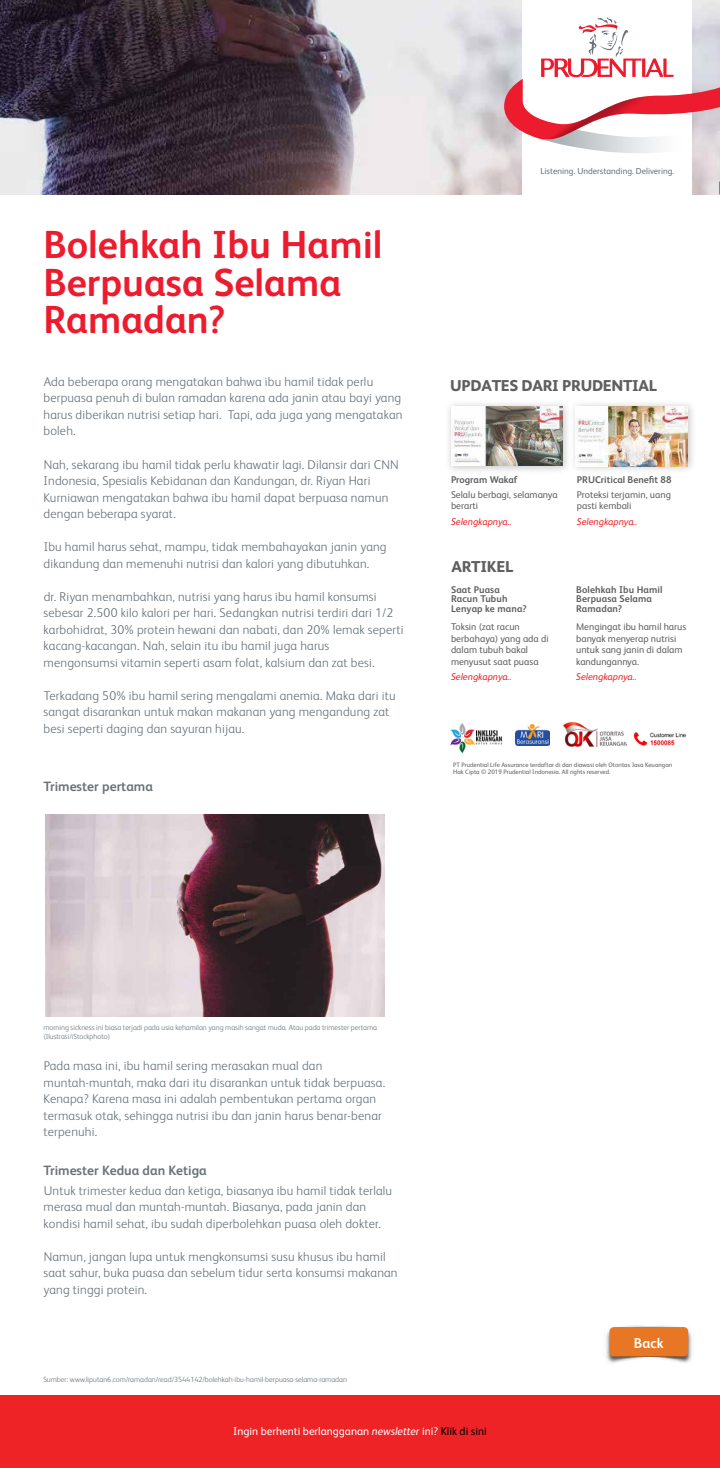
<style>
.page{position:relative;width:720px;height:1468px;background:#fff}
.page>*{position:absolute;margin:0;border:0;box-sizing:border-box;transform-origin:0 0}
.t1{font:700 39.15px/37.5px "FS Albert Pro";color:#ed1b2e}
.t2{font:800 15.75px "FS Albert Pro";letter-spacing:-.02em;color:#5e5f5f}
.t3{font:700 14.25px "FS Albert Pro";color:#fff}
.t4{font:700 13.5px "FS Albert Pro";color:#68737a}
.t5{font:300 12.75px/16.5px "FS Albert Pro";letter-spacing:.015em;color:#68737a}
.t6{font:11.25px "FS Albert Pro";color:#fff}
.t7{font:9.75px/11.7px "FS Albert Pro";color:#5e5f5f}
.t8{font:700 9.75px/9.8px "FS Albert Pro";letter-spacing:.01em;color:#5e5f5f}
.t9{font:italic 9.75px "FS Albert Pro";color:#ed2024}
.t10{font:8.7px "FS Albert Pro";color:#68737a}
.t11{font:300 7.5px/9.8px "FS Albert Pro";color:#68737a}
.t12{font:6.38px/7.1px "FS Albert Pro";color:#5e5f5f}
.s1{font-style:italic}
.s2{color:#000}
</style>
<div class="page">
<img style="left:0;top:0;width:522px;height:194px">
<img style="left:605px;top:1325px;width:87px;height:38px">
<div style="left:609px;top:1327px;width:79px;height:29px;background:#e77725"></div>
<svg style="left:504px;top:17px;width:216px;height:136px"></svg>
<svg style="left:719px;top:181px;width:1px;height:13px"></svg>
<img style="left:45px;top:814px;width:339px;height:202px">
<img style="left:563px;top:722px;width:64px;height:24px">
<img style="left:450px;top:723px;width:53px;height:31px">
<img style="left:515px;top:724px;width:34px;height:22px">
<img style="left:633px;top:732px;width:53px;height:14px">
<img style="left:451px;top:406px;width:112px;height:60px">
<img style="left:569px;top:403px;width:124px;height:67px">
<img style="left:576px;top:406px;width:112px;height:60px">
<div style="left:0;top:1394px;width:720px;height:73px;background:#ed2326"></div>
<h1 class="t1" style="left:43px;top:224px;width:341px">Bolehkah Ibu Hamil<br>Berpuasa Selama<br>Ramadan?</h1>
<p class="t5" style="left:44px;top:372px;width:360px">Ada beberapa orang mengatakan bahwa ibu hamil tidak perlu berpuasa penuh di bulan ramadan karena ada janin atau bayi yang harus diberikan nutrisi setiap hari. Tapi, ada juga yang mengatakan boleh.</p>
<p class="t5" style="left:44px;top:455px;width:357px">Nah, sekarang ibu hamil tidak perlu khawatir lagi. Dilansir dari CNN Indonesia, Spesialis Kebidanan dan Kandungan, dr. Riyan Hari Kurniawan mengatakan bahwa ibu hamil dapat berpuasa namun dengan beberapa syarat.</p>
<p class="t5" style="left:44px;top:537px;width:345px">Ibu hamil harus sehat, mampu, tidak membahayakan janin yang dikandung dan memenuhi nutrisi dan kalori yang dibutuhkan.</p>
<p class="t5" style="left:44px;top:587px;width:362px">dr. Riyan menambahkan, nutrisi yang harus ibu hamil konsumsi sebesar 2.500 kilo kalori per hari. Sedangkan nutrisi terdiri dari 1/2 karbohidrat, 30% protein hewani dan nabati, dan 20% lemak seperti kacang-kacangan. Nah, selain itu ibu hamil juga harus mengonsumsi vitamin seperti asam folat, kalsium dan zat besi.</p>
<p class="t5" style="left:44px;top:686px;width:354px">Terkadang 50% ibu hamil sering mengalami anemia. Maka dari itu sangat disarankan untuk makan makanan yang mengandung zat besi seperti daging dan sayuran hijau.</p>
<p class="t4" style="left:43px;top:777px;width:111px">Trimester pertama</p>
<p class="t10" style="left:541px;top:165px;width:135px">Listening. Understanding. Delivering.</p>
<p class="t2" style="left:450px;top:373px;width:208px">UPDATES DARI PRUDENTIAL</p>
<p class="t8" style="left:451px;top:474px;width:68px">Program Wakaf</p>
<p class="t8" style="left:577px;top:474px;width:96px">PRUCritical Benefit 88</p>
<p class="t7" style="left:451px;top:488px;width:108px">Selalu berbagi, selamanya berarti</p>
<p class="t9" style="left:451px;top:515px;width:62px">Selengkapnya..</p>
<p class="t2" style="left:452px;top:554px;width:63px">ARTIKEL</p>
<p class="t8" style="left:451px;top:584px;width:77px">Saat Puasa<br>Racun Tubuh<br>Lenyap ke mana?</p>
<p class="t7" style="left:451px;top:620px;width:99px">Toksin (zat racun berbahaya) yang ada di dalam tubuh bakal menyusut saat puasa</p>
<p class="t9" style="left:451px;top:670px;width:62px">Selengkapnya..</p>
<p class="t7" style="left:577px;top:488px;width:96px">Proteksi terjamin, uang pasti kembali</p>
<p class="t9" style="left:577px;top:515px;width:62px">Selengkapnya..</p>
<p class="t8" style="left:576px;top:584px;width:88px">Bolehkah Ibu Hamil<br>Berpuasa Selama<br>Ramadan?</p>
<p class="t7" style="left:576px;top:620px;width:112px">Mengingat ibu hamil harus banyak menyerap nutrisi untuk sang janin di dalam kandungannya.</p>
<p class="t9" style="left:576px;top:670px;width:62px">Selengkapnya..</p>
<p class="t12" style="left:453px;top:760px;width:221px">PT Prudential Life Assurance terdaftar di dan diawasi oleh Otoritas Jasa Keuangan<br>Hak Cipta © 2019 Prudential Indonesia. All rights reserved.</p>
<p class="t11" style="left:43px;top:1021px;width:335px">morning sickness ini biasa terjadi pada usia kehamilan yang masih sangat muda. Atau pada trimester pertama (Ilustrasi/iStockphoto)</p>
<p class="t5" style="left:44px;top:1056px;width:343px">Pada masa ini, ibu hamil sering merasakan mual dan muntah-muntah, maka dari itu disarankan untuk tidak berpuasa.<br>Kenapa? Karena masa ini adalah pembentukan pertama organ termasuk otak, sehingga nutrisi ibu dan janin harus benar-benar terpenuhi.</p>
<p class="t4" style="left:43px;top:1160px;width:165px">Trimester Kedua dan Ketiga</p>
<p class="t5" style="left:44px;top:1181px;width:350px">Untuk trimester kedua dan ketiga, biasanya ibu hamil tidak terlalu merasa mual dan muntah-muntah. Biasanya, pada janin dan kondisi hamil sehat, ibu sudah diperbolehkan puasa oleh dokter.</p>
<p class="t5" style="left:44px;top:1247px;width:356px">Namun, jangan lupa untuk mengkonsumsi susu khusus ibu hamil saat sahur, buka puasa dan sebelum tidur serta konsumsi makanan yang tinggi protein.</p>
<p class="t11" style="left:43px;top:1373px;width:305px">Sumber: www.liputan6.com/ramadan/read/3544142/bolehkah-ibu-hamil-berpuasa-selama-ramadan</p>
<p class="t3" style="left:634px;top:1332px;width:31px">Back</p>
<p class="t6" style="left:233px;top:1422px;width:255px">Ingin berhenti berlangganan <span class="s1">newsletter</span> ini? <span class="s2">Klik di sini</span></p>
</div>
